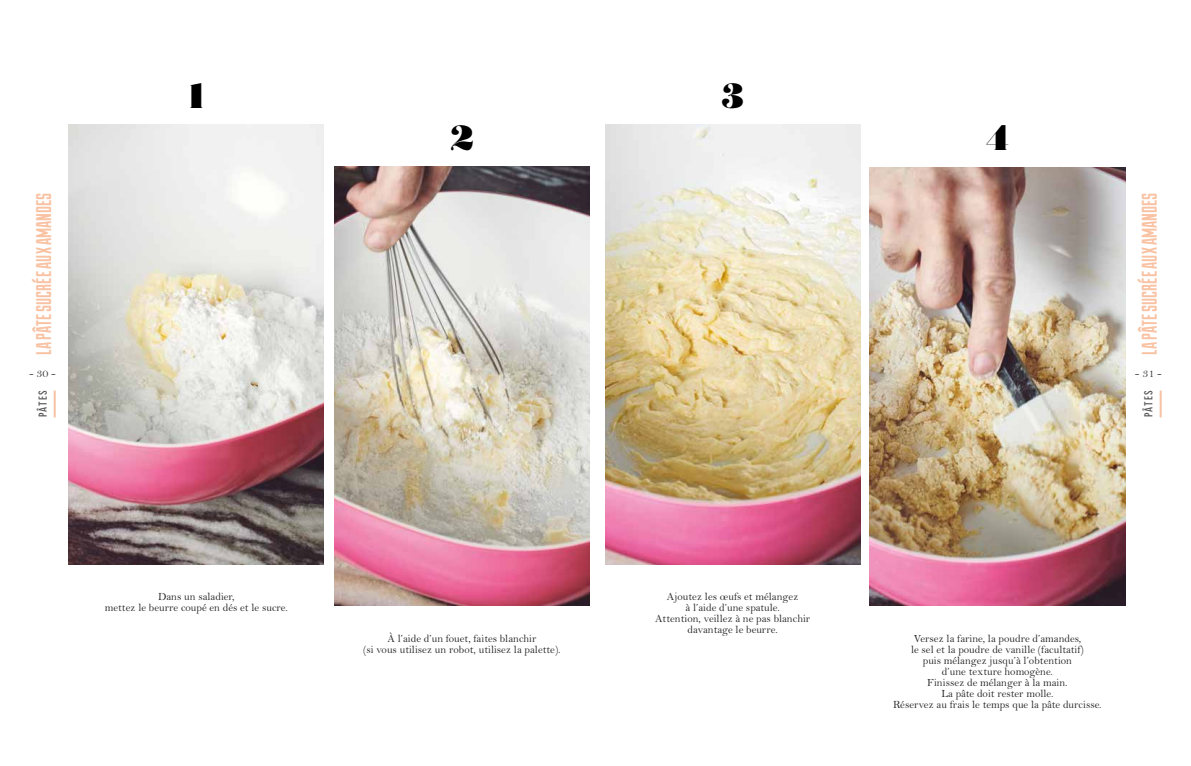
<style>
.page{position:relative;width:1191px;height:766px;background:#fff}
.page>*{position:absolute;margin:0;border:0;box-sizing:border-box;transform-origin:0 0}
.t1{font:35px "Acta Poster";color:#000}
.t2{font:21.2px "Duke Fill";color:#f9c2a3}
.t3{font:12px "Bell MT Std";color:#3a3a39}
.t4{font:11px/11px "Bell MT Std";color:#272726;text-align:center}
.t5{font:700 condensed 11px "DIN Neuzeit Grotesk Std";letter-spacing:.105em;color:#565655}
</style>
<div class="page">
<hr style="left:54px;top:390px;width:2px;height:27px;background:#f9c2a3">
<img style="left:69px;top:125px;width:255px;height:439px">
<img style="left:334px;top:167px;width:255px;height:438px">
<hr style="left:1159px;top:390px;width:2px;height:27px;background:#f9c2a3">
<img style="left:870px;top:167px;width:255px;height:438px">
<img style="left:605px;top:125px;width:255px;height:439px">
<h2 class="t2" style="left:31px;top:354px;width:164px;rotate:-90deg">LA PÂTE SUCRÉE AUX AMANDES</h2>
<p class="t5" style="left:36px;top:417px;width:28px;rotate:-90deg">PÂTES</p>
<p class="t3" style="left:29px;top:366px;width:28px">- 30 -</p>
<h1 class="t1" style="left:190px;top:74px;width:15px">1</h1>
<p class="t4" style="left:105px;top:590px;width:185px">Dans un saladier,<br>mettez le beurre coupé en dés et le sucre.</p>
<h1 class="t1" style="left:450px;top:117px;width:25px">2</h1>
<p class="t4" style="left:363px;top:633px;width:199px">À l’aide d’un fouet, faites blanchir<br>(si vous utilisez un robot, utilisez la palette).</p>
<h1 class="t1" style="left:721px;top:74px;width:24px">3</h1>
<p class="t4" style="left:655px;top:590px;width:157px">Ajoutez les œufs et mélangez<br>à l’aide d’une spatule.<br>Attention, veillez à ne pas blanchir davantage le beurre.</p>
<h1 class="t1" style="left:985px;top:117px;width:25px">4</h1>
<h2 class="t2" style="left:1137px;top:354px;width:164px;rotate:-90deg">LA PÂTE SUCRÉE AUX AMANDES</h2>
<p class="t5" style="left:1142px;top:417px;width:28px;rotate:-90deg">PÂTES</p>
<p class="t3" style="left:1135px;top:366px;width:28px">- 31 -</p>
<p class="t4" style="left:893px;top:633px;width:210px">Versez la farine, la poudre d’amandes,<br>le sel et la poudre de vanille (facultatif)<br>puis mélangez jusqu’à l’obtention<br>d’une texture homogène.<br>Finissez de mélanger à la main.<br>La pâte doit rester molle.<br>Réservez au frais le temps que la pâte durcisse.</p>
</div>
